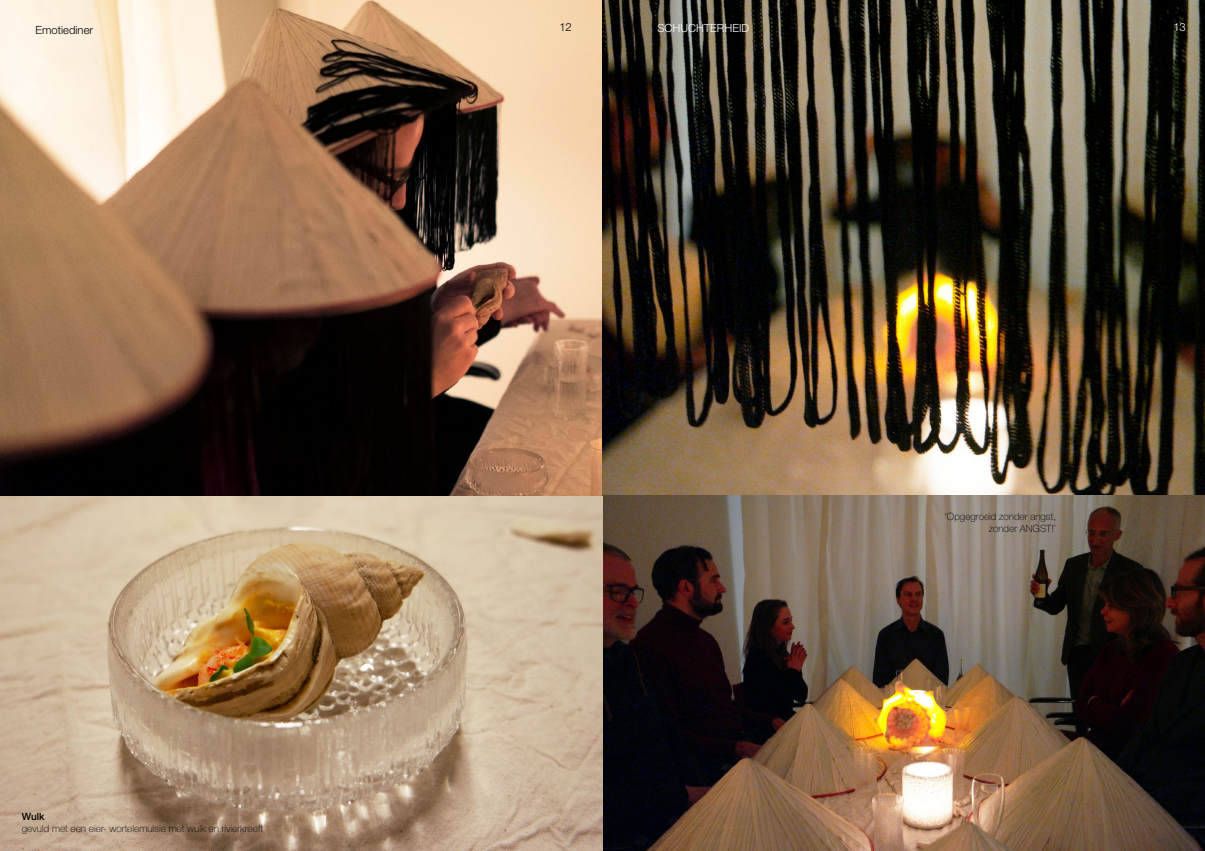
<style>
.page{position:relative;width:1205px;height:851px;background:#fff}
.page>*{position:absolute;margin:0;border:0;box-sizing:border-box;transform-origin:0 0}
.t1{font:300 11.25px "Helvetica Neue LT Std";color:#fff}
.t2{font:300 11.25px "Helvetica Neue LT Std";color:#000}
.t3{font:100 10px/12px "Helvetica Neue LT Std";color:#000;text-align:right}
.t4{font:500 10px "Helvetica Neue LT Std";color:#000}
</style>
<div class="page">
<img style="left:0;top:0;width:1205px;height:850px">
<p class="t2" style="left:36px;top:24px;width:59px">Emotiediner</p>
<p class="t2" style="left:559px;top:20px;width:14px">12</p>
<p class="t1" style="left:657px;top:21px;width:93px">SCHUCHTERHEID</p>
<p class="t1" style="left:1173px;top:20px;width:14px">13</p>
<p class="t4" style="left:22px;top:810px;width:24px">Wulk</p>
<p class="t3" style="left:22px;top:822px;width:243px">gevuld met een eier- wortelemulsie met wulk en rivierkreeft</p>
<p class="t3" style="left:945px;top:510px;width:113px">‘Opgegroeid zonder angst, zonder ANGST!’</p>
</div>
